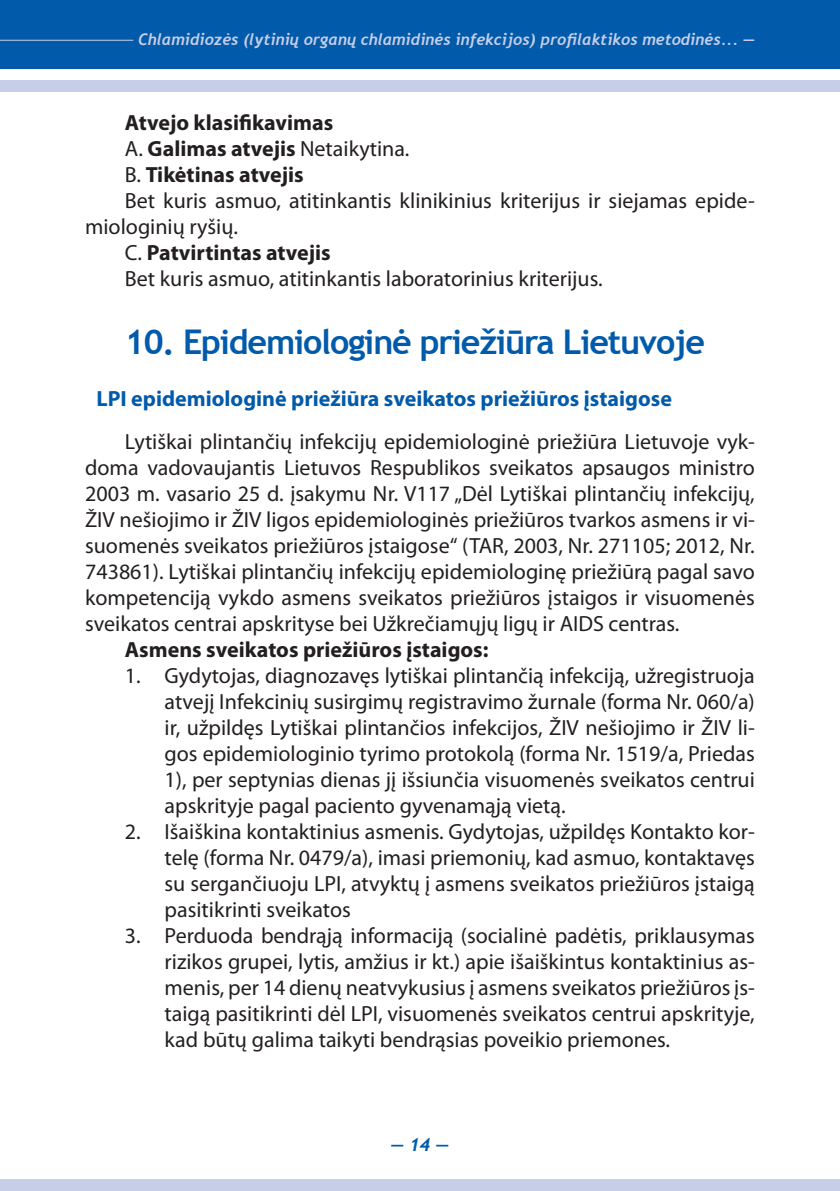
<style>
.page{position:relative;width:840px;height:1191px;background:#fff}
.page>*{position:absolute;margin:0;border:0;box-sizing:border-box;transform-origin:0 0}
.t1{font:700 34px "Trebuchet MS";letter-spacing:-.035em;color:#015aaa}
.t2{font:22px/26px "Myriad Pro";color:#231f20;text-align:justify}
.t3{font:700 22px "Myriad Pro";color:#231f20}
.t4{font:700 22px "Myriad Pro";color:#015aaa}
.t5{font:italic 700 18px "Trebuchet";color:#015aaa}
.t6{font:italic 700 16px "Trebuchet";color:#c7cee8}
.s1{font-weight:700}
.s2{font-weight:400}
</style>
<div class="page">
<div style="left:0;top:0;width:839px;height:69px;background:#015aaa"></div>
<div style="left:0;top:80px;width:839px;height:11px;background:#c7cee8"></div>
<div style="left:0;top:1179px;width:839px;height:12px;background:#c7cee8"></div>
<hr style="left:0;top:40px;width:133px;height:1px;background:#c7cee8">
<p class="t6" style="left:138px;top:29px;width:618px">Chlamidiozės (lytinių organų chlamidinės infekcijos) profilaktikos metodinės... —</p>
<p class="t3" style="left:125px;top:108px;width:210px">Atvejo klasifikavimas</p>
<p class="t2" style="left:125px;top:135px;width:286px">A. <span class="s1">Galimas atvejis</span> Netaikytina.</p>
<p class="t3" style="left:125px;top:160px;width:180px"><span class="s2">B.</span> Tikėtinas atvejis</p>
<p class="t2" style="left:125px;top:187px;width:631px">Bet kuris asmuo, atitinkantis klinikinius kriterijus ir siejamas epide-</p>
<p class="t2" style="left:85px;top:213px;width:154px">miologinių ryšių.</p>
<p class="t3" style="left:125px;top:238px;width:207px"><span class="s2">C.</span> Patvirtintas atvejis</p>
<p class="t2" style="left:125px;top:265px;width:479px">Bet kuris asmuo, atitinkantis laboratorinius kriterijus.</p>
<h1 class="t1" style="left:125px;top:321px;width:581px">10. Epidemiologinė priežiūra Lietuvoje</h1>
<p class="t4" style="left:96px;top:384px;width:576px">LPI epidemiologinė priežiūra sveikatos priežiūros įstaigose</p>
<p class="t2" style="left:85px;top:428px;width:671px;text-indent:40px">Lytiškai plintančių infekcijų epidemiologinė priežiūra Lietuvoje vyk&shy;doma vadovaujantis Lietuvos Respublikos sveikatos apsaugos ministro 2003 m. vasario 25 d. įsakymu Nr. V117 „Dėl Lytiškai plintančių infekcijų, ŽIV nešiojimo ir ŽIV ligos epidemiologinės priežiūros tvarkos asmens ir vi&shy;suomenės sveikatos priežiūros įstaigose“ (TAR, 2003, Nr. 271105; 2012, Nr.<br>743861). Lytiškai plintančių infekcijų epidemiologinę priežiūrą pagal savo kompetenciją vykdo asmens sveikatos priežiūros įstaigos ir visuomenės sveikatos centrai apskrityse bei Užkrečiamųjų ligų ir AIDS centras.</p>
<p class="t3" style="left:125px;top:635px;width:365px">Asmens sveikatos priežiūros įstaigos:</p>
<p class="t2" style="left:164px;top:662px;width:591px;text-indent:-40px">1. Gydytojas, diagnozavęs lytiškai plintančią infekciją, užregistruoja atvejį Infekcinių susirgimų registravimo žurnale (forma Nr. 060/a) ir, užpildęs Lytiškai plintančios infekcijos, ŽIV nešiojimo ir ŽIV li&shy;gos epidemiologinio tyrimo protokolą (forma Nr. 1519/a, Priedas 1), per septynias dienas jį išsiunčia visuomenės sveikatos centrui apskrityje pagal paciento gyvenamąją vietą.</p>
<p class="t2" style="left:164px;top:818px;width:591px;text-indent:-40px">2. Išaiškina kontaktinius asmenis. Gydytojas, užpildęs Kontakto kor&shy;telę (forma Nr. 0479/a), imasi priemonių, kad asmuo, kontaktavęs su sergančiuoju LPI, atvyktų į asmens sveikatos priežiūros įstaigą pasitikrinti sveikatos</p>
<p class="t2" style="left:164px;top:922px;width:591px;text-indent:-40px">3. Perduoda bendrąją informaciją (socialinė padėtis, priklausymas rizikos grupei, lytis, amžius ir kt.) apie išaiškintus kontaktinius as&shy;menis, per 14 dienų neatvykusius į asmens sveikatos priežiūros įs&shy;taigą pasitikrinti dėl LPI, visuomenės sveikatos centrui apskrityje, kad būtų galima taikyti bendrąsias poveikio priemones.</p>
<p class="t5" style="left:390px;top:1133px;width:60px">— 14 —</p>
</div>
